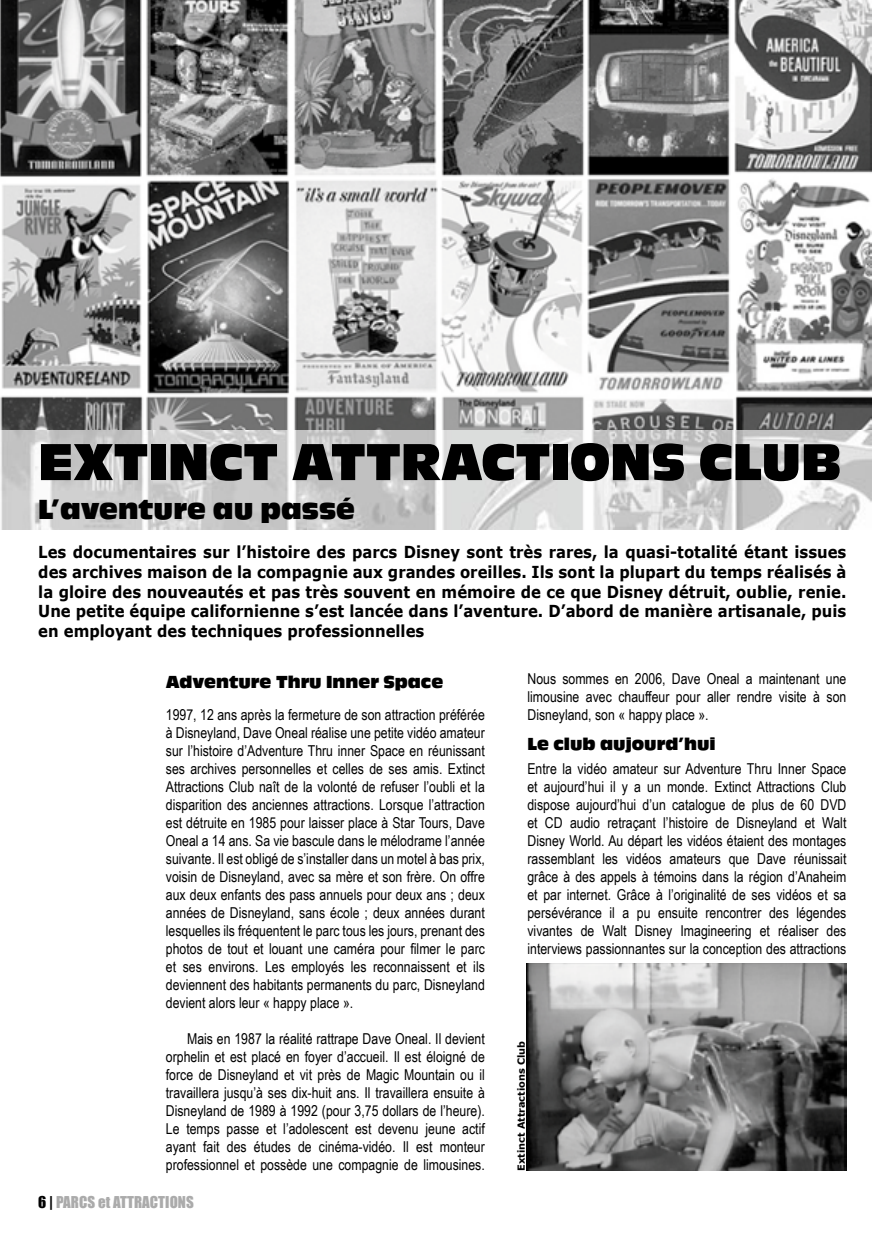
<style>
.page{position:relative;width:872px;height:1246px;background:#fff}
.page>*{position:absolute;margin:0;border:0;box-sizing:border-box;transform-origin:0 0}
.t1{font:54px "Antique Oli T Comp";color:#000}
.t2{font:28.5px "Antique Oli T Comp";color:#000}
.t3{font:18px "Antique Oli T Comp";color:#000}
.t4{font:700 16.5px/19.8px "Verdana";color:#000;text-align:justify;scale:.9 1}
.t5{font:15px/18px "Arial Narrow";color:#000;text-align:justify}
.t6{font:15px "Impact";letter-spacing:.005em;color:#ababab}
.t7{font:700 9.75px "Verdana";color:#000}
.s1{color:#000}
</style>
<div class="page">
<img style="left:0;top:0;width:872px;height:431px">
<img style="left:526px;top:963px;width:320px;height:208px">
<svg style="left:0;top:431px;width:872px;height:99px;background:#d3d3d3"></svg>
<h1 class="t1" style="left:38px;top:432px;width:804px">EXTINCT ATTRACTIONS CLUB</h1>
<h2 class="t2" style="left:38px;top:493px;width:318px">L’aventure au passé</h2>
<p class="t4" style="left:38px;top:541px;width:899px">Les documentaires sur l’histoire des parcs Disney sont très rares, la quasi-totalité étant issues des archives maison de la compagnie aux grandes oreilles. Ils sont la plupart du temps réalisés à la gloire des nouveautés et pas très souvent en mémoire de ce que Disney détruit, oublie, renie.<br>Une petite équipe californienne s’est lancée dans l’aventure. D’abord de manière artisanale, puis en employant des techniques professionnelles</p>
<p class="t3" style="left:166px;top:671px;width:279px">Adventure Thru Inner Space</p>
<p class="t5" style="left:166px;top:705px;width:320px">1997, 12 ans après la fermeture de son attraction préférée à Disneyland, Dave Oneal réalise une petite vidéo amateur sur l’histoire d’Adventure Thru inner Space en réunissant ses archives personnelles et celles de ses amis. Extinct Attractions Club naît de la volonté de refuser l’oubli et la disparition des anciennes attractions. Lorsque l’attraction est détruite en 1985 pour laisser place à Star Tours, Dave Oneal a 14 ans. Sa vie bascule dans le mélodrame l’année suivante. Il est obligé de s’installer dans un motel à bas prix, voisin de Disneyland, avec sa mère et son frère. On offre aux deux enfants des pass annuels pour deux ans ; deux années de Disneyland, sans école ; deux années durant lesquelles ils fréquentent le parc tous les jours, prenant des photos de tout et louant une caméra pour filmer le parc et ses environs. Les employés les reconnaissent et ils deviennent des habitants permanents du parc, Disneyland devient alors leur « happy place ».</p>
<p class="t5" style="left:166px;top:1029px;width:320px;text-indent:21px">Mais en 1987 la réalité rattrape Dave Oneal. Il devient orphelin et est placé en foyer d’accueil. Il est éloigné de force de Disneyland et vit près de Magic Mountain ou il travaillera jusqu’à ses dix-huit ans. Il travaillera ensuite à Disneyland de 1989 à 1992 (pour 3,75 dollars de l’heure).<br>Le temps passe et l’adolescent est devenu jeune actif ayant fait des études de cinéma-vidéo. Il est monteur professionnel et possède une compagnie de limousines.</p>
<p class="t6" style="left:38px;top:1190px;width:157px"><span class="s1">6 |</span> PARCS et ATTRACTIONS</p>
<p class="t5" style="left:527px;top:669px;width:320px">Nous sommes en 2006, Dave Oneal a maintenant une limousine avec chauffeur pour aller rendre visite à son Disneyland, son « happy place ».</p>
<p class="t3" style="left:527px;top:734px;width:190px">Le club aujourd’hui</p>
<p class="t5" style="left:527px;top:759px;width:320px">Entre la vidéo amateur sur Adventure Thru Inner Space et aujourd’hui il y a un monde. Extinct Attractions Club dispose aujourd’hui d’un catalogue de plus de 60 DVD et CD audio retraçant l’histoire de Disneyland et Walt Disney World. Au départ les vidéos étaient des montages rassemblant les vidéos amateurs que Dave réunissait grâce à des appels à témoins dans la région d’Anaheim et par internet. Grâce à l’originalité de ses vidéos et sa persévérance il a pu ensuite rencontrer des légendes vivantes de Walt Disney Imagineering et réaliser des interviews passionnantes sur la conception des attractions</p>
<p class="t7" style="left:515px;top:1171px;width:131px;rotate:-90deg">Extinct Attractions Club</p>
</div>
